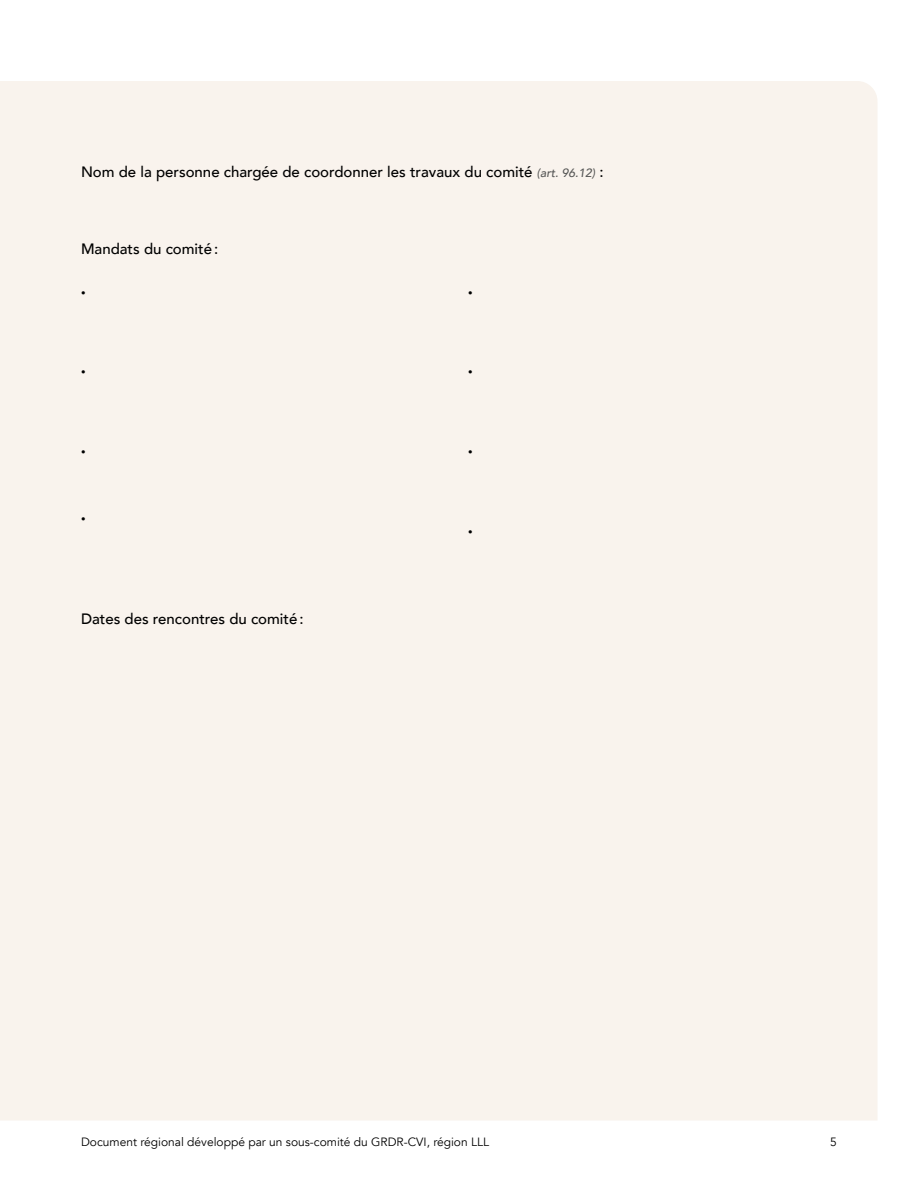
<style>
.page{position:relative;width:918px;height:1188px;background:#fff}
.page>*{position:absolute;margin:0;border:0;box-sizing:border-box;transform-origin:0 0}
.Formulaire_-_Ligne_T{font:500 15px "Avenir";color:#000}
.t1{font:12px "Avenir";color:#000}
.Formulaire_-_Ligne_T-2{font:500 9px "Avenir";color:#000}
.s1{font-style:italic;font-size:12px;color:#575756}
</style>
<div class="page">
<div style="left:0;top:81px;width:877px;height:1039px;background:#f9f3ed"></div>
<p class="Formulaire_-_Ligne_T" style="left:81px;top:159px;width:524px">Nom de la personne chargée de coordonner les travaux du comité <span class="s1">(art. 96.12)</span> :</p>
<p class="Formulaire_-_Ligne_T" style="left:81px;top:235px;width:139px">Mandats du comité:</p>
<p class="Formulaire_-_Ligne_T-2" style="left:81px;top:285px;width:6px">•</p>
<p class="Formulaire_-_Ligne_T-2" style="left:81px;top:364px;width:6px">•</p>
<p class="Formulaire_-_Ligne_T-2" style="left:81px;top:444px;width:6px">•</p>
<p class="Formulaire_-_Ligne_T-2" style="left:81px;top:511px;width:6px">•</p>
<p class="Formulaire_-_Ligne_T" style="left:81px;top:606px;width:224px">Dates des rencontres du comité:</p>
<p class="Formulaire_-_Ligne_T-2" style="left:468px;top:285px;width:6px">•</p>
<p class="Formulaire_-_Ligne_T-2" style="left:468px;top:364px;width:6px">•</p>
<p class="Formulaire_-_Ligne_T-2" style="left:468px;top:444px;width:6px">•</p>
<p class="Formulaire_-_Ligne_T-2" style="left:468px;top:524px;width:6px">•</p>
<p class="t1" style="left:81px;top:1135px;width:410px">Document régional développé par un sous-comité du GRDR-CVI, région LLL</p>
<p class="t1" style="left:830px;top:1135px;width:8px">5</p>
</div>
